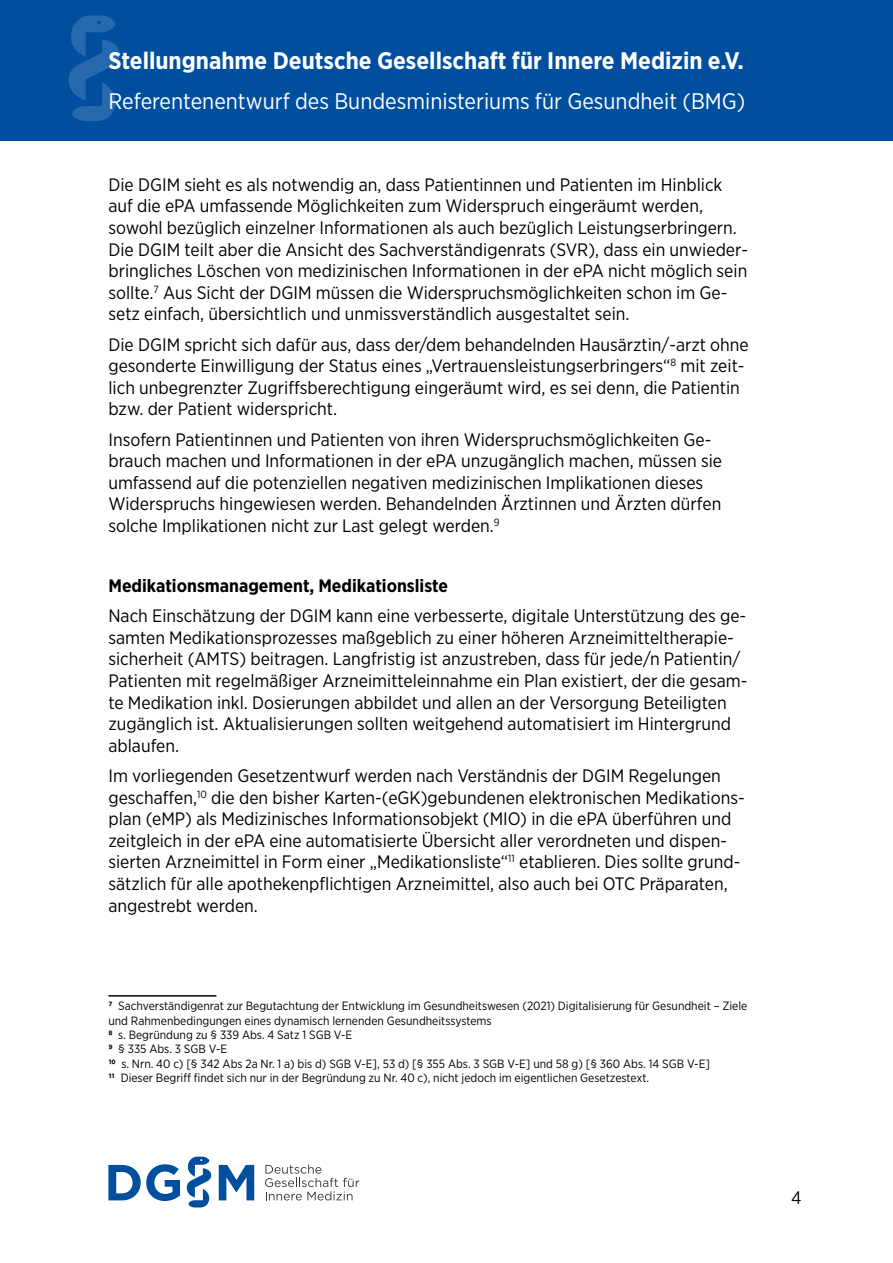
<style>
.page{position:relative;width:893px;height:1263px;background:#fff}
.page>*{position:absolute;margin:0;border:0;box-sizing:border-box;transform-origin:0 0}
.t1{font:700 24px "Gotham Narrow";color:#fff}
.t2{font:22.5px "Gotham Narrow";color:#fff}
.t3{font:18px/21.6px "Gotham Narrow";color:#000}
.t4{font:700 18px "Gotham Narrow";color:#000}
.t5{font:12px/14.4px "Gotham Narrow";color:#000}
.s1{font-weight:700}
</style>
<div class="page">
<div style="left:0;top:0;width:893px;height:140px;background:#004f9f"></div>
<svg style="left:187px;top:1157px;width:25px;height:50px"></svg>
<svg style="left:108px;top:1164px;width:72px;height:37px"></svg>
<svg style="left:219px;top:1165px;width:35px;height:35px"></svg>
<svg style="left:265px;top:1164px;width:94px;height:36px"></svg>
<svg style="left:69px;top:15px;width:51px;height:106px"></svg>
<hr style="left:108px;top:995px;width:108px;height:1px;background:#000">
<h1 class="t1" style="left:108px;top:46px;width:637px">Stellungnahme Deutsche Gesellschaft für Innere Medizin e.V.</h1>
<p class="t2" style="left:108px;top:87px;width:638px">Referentenentwurf des Bundesministeriums für Gesundheit (BMG)</p>
<p class="t3" style="left:108px;top:173px;width:641px">Die DGIM sieht es als notwendig an, dass Patientinnen und Patienten im Hinblick auf die ePA umfassende Möglichkeiten zum Widerspruch eingeräumt werden, sowohl bezüglich einzelner Informationen als auch bezüglich Leistungserbringern.<br>Die DGIM teilt aber die Ansicht des Sachverständigenrats (SVR), dass ein unwieder&shy;bringliches Löschen von medizinischen Informationen in der ePA nicht möglich sein sollte.<sup>7</sup> Aus Sicht der DGIM müssen die Widerspruchsmöglichkeiten schon im Ge&shy;setz einfach, übersichtlich und unmissverständlich ausgestaltet sein.</p>
<p class="t3" style="left:108px;top:333px;width:642px">Die DGIM spricht sich dafür aus, dass der/dem behandelnden Hausärztin/-arzt ohne gesonderte Einwilligung der Status eines „Vertrauensleistungserbringers“<sup>8</sup> mit zeit&shy;lich unbegrenzter Zugriffsberechtigung eingeräumt wird, es sei denn, die Patientin bzw. der Patient widerspricht.</p>
<p class="t3" style="left:108px;top:428px;width:615px">Insofern Patientinnen und Patienten von ihren Widerspruchsmöglichkeiten Ge&shy;brauch machen und Informationen in der ePA unzugänglich machen, müssen sie umfassend auf die potenziellen negativen medizinischen Implikationen dieses Widerspruchs hingewiesen werden. Behandelnden Ärztinnen und Ärzten dürfen solche Implikationen nicht zur Last gelegt werden.<sup>9</sup></p>
<p class="t4" style="left:108px;top:574px;width:341px">Medikationsmanagement, Medikationsliste</p>
<p class="t3" style="left:108px;top:605px;width:640px">Nach Einschätzung der DGIM kann eine verbesserte, digitale Unterstützung des ge&shy;samten Medikationsprozesses maßgeblich zu einer höheren Arzneimitteltherapie&shy;sicherheit (AMTS) beitragen. Langfristig ist anzustreben, dass für jede/n Patientin/ Patienten mit regelmäßiger Arzneimitteleinnahme ein Plan existiert, der die gesam&shy;te Medikation inkl. Dosierungen abbildet und allen an der Versorgung Beteiligten zugänglich ist. Aktualisierungen sollten weitgehend automatisiert im Hintergrund ablaufen.</p>
<p class="t3" style="left:108px;top:764px;width:638px">Im vorliegenden Gesetzentwurf werden nach Verständnis der DGIM Regelungen geschaffen,<sup>10</sup> die den bisher Karten-(eGK)gebundenen elektronischen Medikations&shy;plan (eMP) als Medizinisches Informationsobjekt (MIO) in die ePA überführen und zeitgleich in der ePA eine automatisierte Übersicht aller verordneten und dispen&shy;sierten Arzneimittel in Form einer „Medikationsliste“<sup>11</sup> etablieren. Dies sollte grund&shy;sätzlich für alle apothekenpflichtigen Arzneimittel, also auch bei OTC Präparaten, angestrebt werden.</p>
<p class="t5" style="left:108px;top:998px;width:640px"><span class="s1">7</span> Sachverständigenrat zur Begutachtung der Entwicklung im Gesundheitswesen (2021) Digitalisierung für Gesundheit – Ziele und Rahmenbedingungen eines dynamisch lernenden Gesundheitssystems<br><span class="s1">8</span> s. Begründung zu § 339 Abs. 4 Satz 1 SGB V-E<br><span class="s1">9</span> § 335 Abs. 3 SGB V-E<br><span class="s1">10</span> s. Nrn. 40 c) [§ 342 Abs 2a Nr. 1 a) bis d) SGB V-E], 53 d) [§ 355 Abs. 3 SGB V-E] und 58 g) [§ 360 Abs. 14 SGB V-E]<br><span class="s1">11</span> Dieser Begriff findet sich nur in der Begründung zu Nr. 40 c), nicht jedoch im eigentlichen Gesetzestext.</p>
<p class="t3" style="left:791px;top:1186px;width:12px">4</p>
</div>
